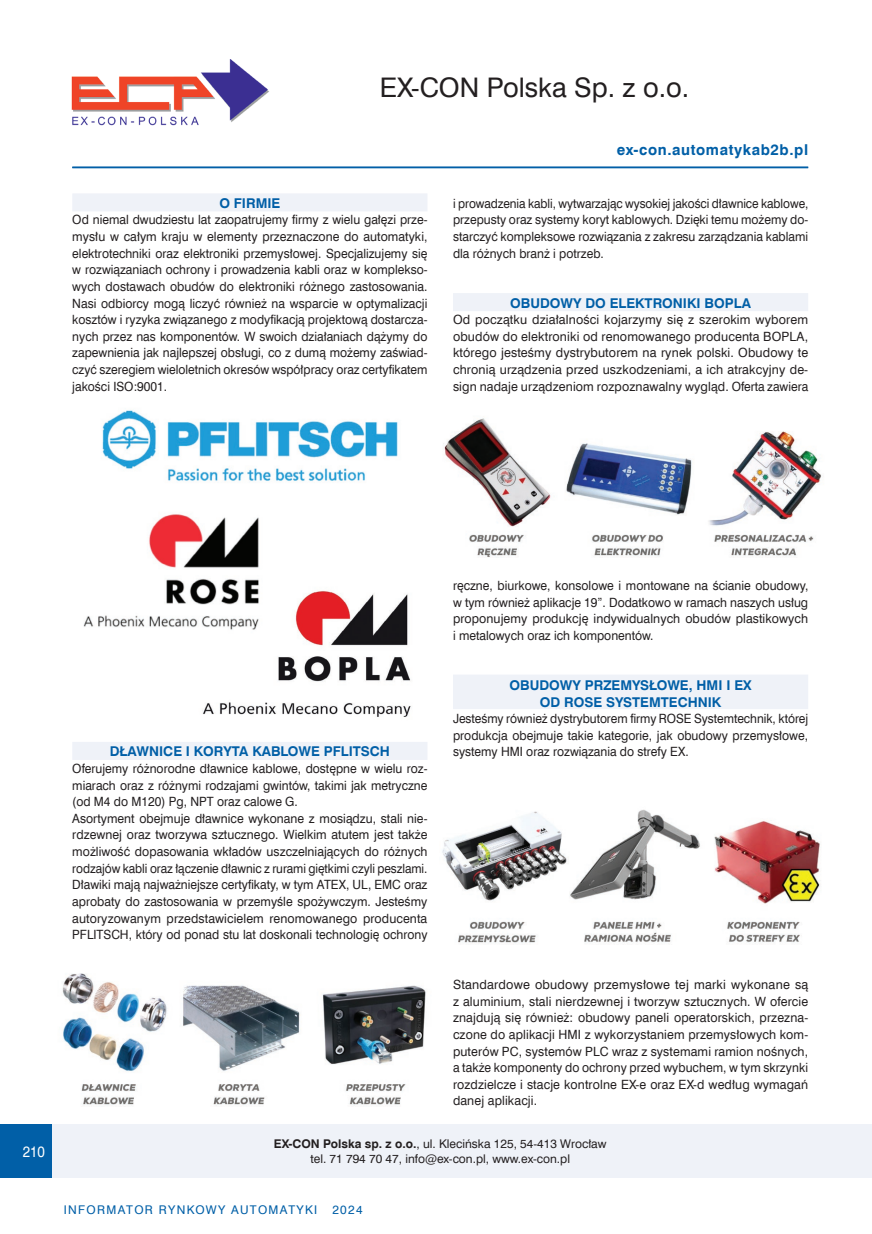
<style>
.page{position:relative;width:872px;height:1234px;background:#fff}
.page>*{position:absolute;margin:0;border:0;box-sizing:border-box;transform-origin:0 0}
.t1{font:27px "Swis 721 EU";color:#231f20}
.t2{font:700 15px "Swis 721 EU";letter-spacing:.04em;color:#015fa7}
.t3{font:15px "Swis 721 EU";color:#fff;scale:.9 1}
.t4{font:700 13.5px/16.6px "Swis 721 EU";color:#015fa7;text-align:center}
.t5{font:12.75px/16.6px "Swis 721 EU";color:#231f20;text-align:justify;scale:.95 1}
.t6{font:12.75px/16.6px "Swis 721 EU";color:#231f20;text-align:justify}
.t7{font:12.75px/16.6px "Swis 721 EU";color:#231f20;text-align:justify;scale:.93 1}
.t8{font:12.75px/16.6px "Swis 721 EU";color:#231f20;text-align:justify;scale:.94 1}
.t9{font:12px/14.4px "Swis 721 EU";color:#231f20;text-align:center}
.t10{font:12px "Swis 721 EU";letter-spacing:.11em;color:#015fa7}
.s1{font-weight:700}
</style>
<div class="page">
<div style="left:0;top:1124px;width:872px;height:53px;background:#eff2f8"></div>
<div style="left:0;top:1124px;width:51px;height:53px;background:#015fa7"></div>
<hr style="left:72px;top:167px;width:736px;height:1px;background:#015fa7">
<div style="left:72px;top:193px;width:355px;height:18px;background:#eff2f8"></div>
<div style="left:72px;top:741px;width:355px;height:18px;background:#eff2f8"></div>
<div style="left:453px;top:293px;width:355px;height:18px;background:#eff2f8"></div>
<div style="left:453px;top:674px;width:355px;height:35px;background:#eff2f8"></div>
<img style="left:83px;top:410px;width:328px;height:307px">
<img style="left:62px;top:973px;width:364px;height:133px">
<img style="left:443px;top:418px;width:379px;height:139px">
<img style="left:442px;top:809px;width:378px;height:134px">
<img style="left:71px;top:59px;width:198px;height:67px">
<h1 class="t1" style="left:380px;top:71px;width:311px">EX-CON Polska Sp. z o.o.</h1>
<p class="t4" style="left:219px;top:195px;width:63px">O FIRMIE</p>
<p class="t5" style="left:72px;top:212px;width:375px">Od niemal dwudziestu lat zaopatrujemy firmy z wielu gałęzi prze&shy;mysłu w całym kraju w elementy przeznaczone do automatyki, elektrotechniki oraz elektroniki przemysłowej. Specjalizujemy się w rozwiązaniach ochrony i prowadzenia kabli oraz w komplekso&shy;wych dostawach obudów do elektroniki różnego zastosowania.<br>Nasi odbiorcy mogą liczyć również na wsparcie w optymalizacji kosztów i ryzyka związanego z modyfikacją projektową dostarcza&shy;nych przez nas komponentów. W swoich działaniach dążymy do zapewnienia jak najlepszej obsługi, co z dumą możemy zaświad&shy;czyć szeregiem wieloletnich okresów współpracy oraz certyfikatem jakości ISO:9001.</p>
<p class="t2" style="left:616px;top:140px;width:193px">ex-con.automatykab2b.pl</p>
<p class="t7" style="left:453px;top:195px;width:383px">i prowadzenia kabli, wytwarzając wysokiej jakości dławnice kablowe, przepusty oraz systemy koryt kablowych. Dzięki temu możemy do&shy;starczyć kompleksowe rozwiązania z zakresu zarządzania kablami dla różnych branż i potrzeb.</p>
<p class="t4" style="left:510px;top:295px;width:242px">OBUDOWY DO ELEKTRONIKI BOPLA</p>
<p class="t6" style="left:453px;top:312px;width:357px">Od początku działalności kojarzymy się z szerokim wyborem obudów do elektroniki od renomowanego producenta BOPLA, którego jesteśmy dystrybutorem na rynek polski. Obudowy te chronią urządzenia przed uszkodzeniami, a ich atrakcyjny de&shy;sign nadaje urządzeniom rozpoznawalny wygląd. Oferta zawiera</p>
<p class="t3" style="left:23px;top:1141px;width:26px">210</p>
<p class="t4" style="left:110px;top:743px;width:282px">DŁAWNICE I KORYTA KABLOWE PFLITSCH</p>
<p class="t5" style="left:72px;top:760px;width:375px;text-align:left">Oferujemy różnorodne dławnice kablowe, dostępne w wielu roz&shy;miarach oraz z różnymi rodzajami gwintów, takimi jak metryczne (od M4 do M120) Pg, NPT oraz calowe G.<br>Asortyment obejmuje dławnice wykonane z mosiądzu, stali nie&shy;rdzewnej oraz tworzywa sztucznego. Wielkim atutem jest także możliwość dopasowania wkładów uszczelniających do różnych rodzajów kabli oraz łączenie dławnic z rurami giętkimi czyli peszlami.<br>Dławiki mają najważniejsze certyfikaty, w tym ATEX, UL, EMC oraz aprobaty do zastosowania w przemyśle spożywczym. Jesteśmy autoryzowanym przedstawicielem renomowanego producenta PFLITSCH, który od ponad stu lat doskonali technologię ochrony</p>
<p class="t5" style="left:453px;top:577px;width:375px">ręczne, biurkowe, konsolowe i montowane na ścianie obudowy, w tym również aplikacje 19”. Dodatkowo w ramach naszych usług proponujemy produkcję indywidualnych obudów plastikowych i metalowych oraz ich komponentów.</p>
<p class="t4" style="left:509px;top:677px;width:243px">OBUDOWY PRZEMYSŁOWE, HMI I EX<br>OD ROSE SYSTEMTECHNIK</p>
<p class="t8" style="left:453px;top:710px;width:379px">Jesteśmy również dystrybutorem firmy ROSE Systemtechnik, której produkcja obejmuje takie kategorie, jak obudowy przemysłowe, systemy HMI oraz rozwiązania do strefy EX.</p>
<p class="t6" style="left:453px;top:976px;width:357px">Standardowe obudowy przemysłowe tej marki wykonane są z aluminium, stali nierdzewnej i tworzyw sztucznych. W ofercie znajdują się również: obudowy paneli operatorskich, przezna&shy;czone do aplikacji HMI z wykorzystaniem przemysłowych kom&shy;puterów PC, systemów PLC wraz z systemami ramion nośnych, a także komponenty do ochrony przed wybuchem, w tym skrzynki rozdzielcze i stacje kontrolne EX-e oraz EX-d według wymagań danej aplikacji.</p>
<p class="t9" style="left:274px;top:1136px;width:334px"><span class="s1">EX-CON Polska sp. z o.o.</span>, ul. Klecińska 125, 54-413 Wrocław tel. 71 794 70 47, info@ex-con.pl, www.ex-con.pl</p>
<p class="t10" style="left:64px;top:1201px;width:255px">INFORMATOR RYNKOWY AUTOMATYKI</p>
<p class="t10" style="left:332px;top:1201px;width:32px">2024</p>
</div>
